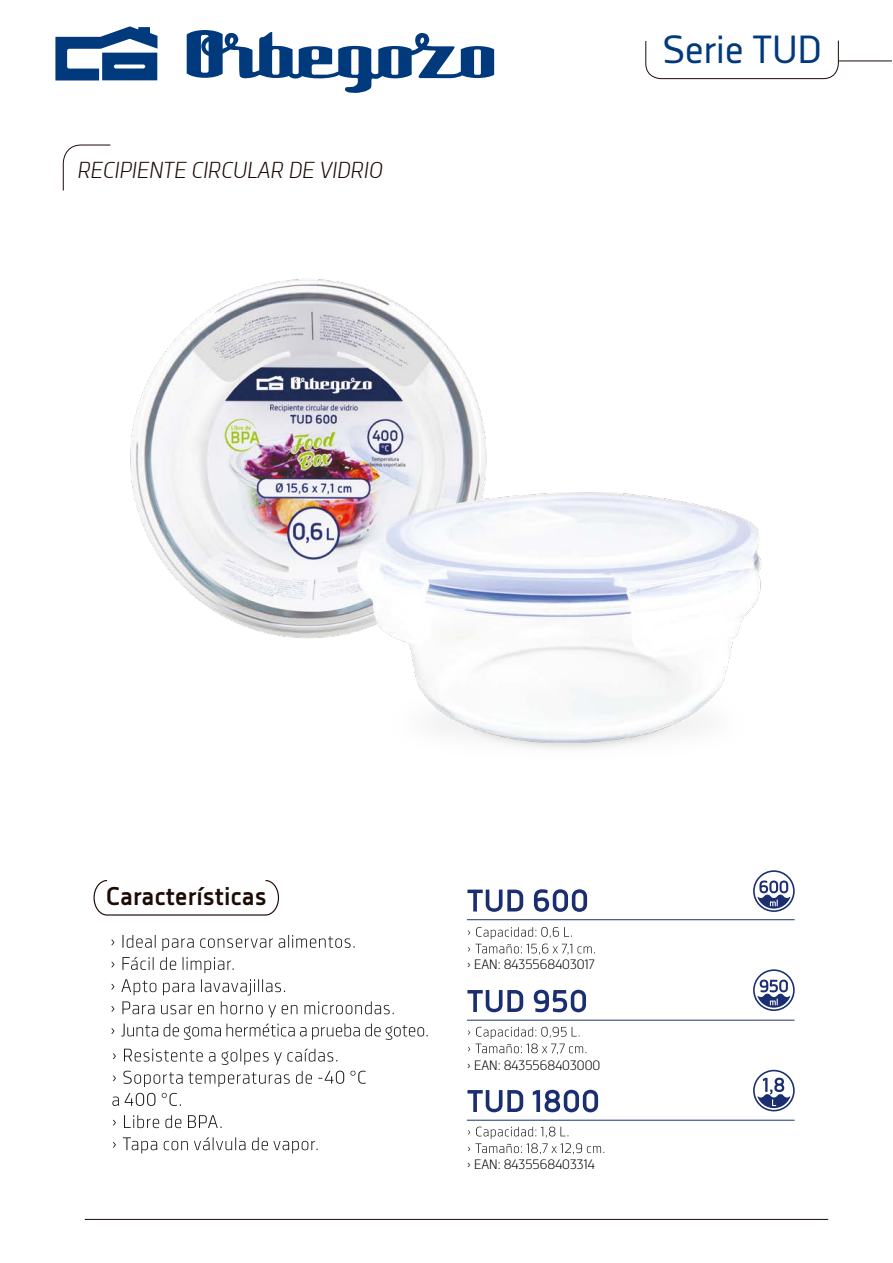
<style>
.page{position:relative;width:893px;height:1263px;background:#fff}
.page>*{position:absolute;margin:0;border:0;box-sizing:border-box;transform-origin:0 0}
.t1{font:39px "Decima Nova";color:#00397c}
.t2{font:700 25.5px "Decima Nova";color:#1c0a05}
.t3{font:italic 300 22.5px "Decima Nova";color:#1c0a05}
.t4{font:300 13.5px "Decima Nova";color:#000}
</style>
<div class="page">
<hr style="left:85px;top:1219px;width:743px;height:1px;background:#1c0a05">
<hr style="left:839px;top:61px;width:53px;height:1px;background:#1c0a05">
<svg style="left:645px;top:40px;width:194px;height:39px"></svg>
<svg style="left:63px;top:144px;width:48px;height:47px"></svg>
<svg style="left:55px;top:26px;width:439px;height:67px"></svg>
<svg style="left:93px;top:880px;width:186px;height:35px"></svg>
<svg style="left:468px;top:927px;width:127px;height:28px"></svg>
<svg style="left:468px;top:1126px;width:136px;height:28px"></svg>
<svg style="left:468px;top:1027px;width:118px;height:27px"></svg>
<hr style="left:467px;top:919px;width:328px;height:1px;background:#1a2e71">
<hr style="left:467px;top:1120px;width:328px;height:1px;background:#1a2e71">
<hr style="left:467px;top:1020px;width:328px;height:1px;background:#1a2e71">
<svg style="left:467px;top:889px;width:120px;height:23px"></svg>
<svg style="left:467px;top:1090px;width:131px;height:22px"></svg>
<svg style="left:467px;top:990px;width:119px;height:22px"></svg>
<svg style="left:111px;top:1023px;width:317px;height:17px"></svg>
<svg style="left:111px;top:1001px;width:283px;height:16px"></svg>
<svg style="left:111px;top:979px;width:174px;height:16px"></svg>
<svg style="left:111px;top:957px;width:123px;height:16px"></svg>
<svg style="left:111px;top:935px;width:244px;height:16px"></svg>
<svg style="left:753px;top:870px;width:42px;height:42px"></svg>
<svg style="left:753px;top:969px;width:42px;height:42px"></svg>
<svg style="left:753px;top:1070px;width:42px;height:41px"></svg>
<svg style="left:113px;top:1137px;width:205px;height:16px"></svg>
<svg style="left:113px;top:1115px;width:109px;height:13px"></svg>
<svg style="left:112px;top:1093px;width:69px;height:13px"></svg>
<svg style="left:113px;top:1071px;width:253px;height:16px"></svg>
<svg style="left:113px;top:1049px;width:224px;height:16px"></svg>
<img style="left:130px;top:279px;width:632px;height:470px">
<h3 class="t3" style="left:77px;top:157px;width:307px">RECIPIENTE CIRCULAR DE VIDRIO</h3>
<h1 class="t1" style="left:662px;top:28px;width:161px">Serie TUD</h1>
<h2 class="t2" style="left:106px;top:882px;width:162px">Características</h2>
<p class="t4" style="left:467px;top:957px;width:129px">› EAN: 8435568403017</p>
<p class="t4" style="left:467px;top:1057px;width:135px">› EAN: 8435568403000</p>
<p class="t4" style="left:467px;top:1157px;width:129px">› EAN: 8435568403314</p>
</div>
